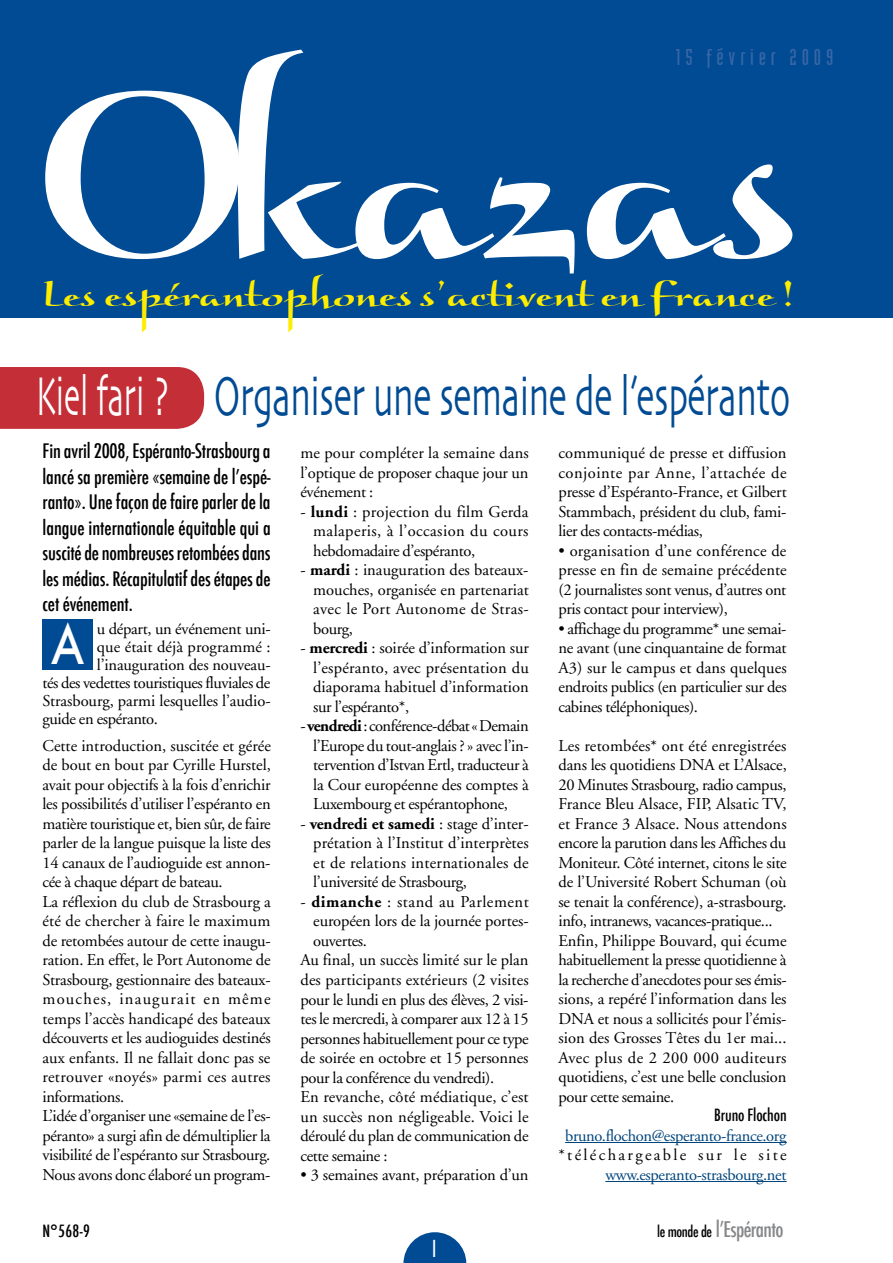
<style>
.page{position:relative;width:893px;height:1263px;background:#fff}
.page>*{position:absolute;margin:0;border:0;box-sizing:border-box;transform-origin:0 0}
.t1{font:244.35px "Braganza ITCTT";letter-spacing:-.05em;color:#fff}
.t2{font:57px "Skia";letter-spacing:-.01em;color:#004b93;scale:.62 1}
.t3{font:500 52.5px "Futura";color:#fff;scale:.85 1}
.t4{font:37.5px "Braganza ITCTT";letter-spacing:-.05em;color:#ffed00;scale:1.12 1}
.t5{font:24px "Industria Solid";color:#fff}
.t6{font:22.5px "Industria Solid";letter-spacing:.195em;color:#3865a5;scale:1.1 1}
.t7{font:500 condensed 21px "Futura";letter-spacing:-.03em;color:#87888a}
.t8{font:500 condensed 19.5px/25.5px "Futura";letter-spacing:-.005em;color:#000;text-align:justify}
.t9{font:16.5px/19.5px "Adobe Garamond";letter-spacing:-.015em;color:#000;text-align:justify}
.t10{font:16.5px "Adobe Garamond";letter-spacing:.005em;color:#000}
.t11{font:16.5px "Adobe Garamond";letter-spacing:-.025em;color:#00457d}
.t12{font:16.5px "Adobe Garamond";letter-spacing:.015em;color:#000}
.t13{font:16.5px "Adobe Garamond";letter-spacing:.03em;color:#000}
.t14{font:16.5px "Adobe Garamond";letter-spacing:.14em;color:#000}
.t15{font:500 condensed 16.5px "Futura";letter-spacing:-.005em;color:#000}
.s1{color:#fff}
.s2{font-weight:700}
.s3{font-size:15px;color:#000}
</style>
<div class="page">
<div style="left:0;top:0;width:893px;height:318px;background:#004b93"></div>
<svg style="left:403px;top:1232px;width:63px;height:31px"></svg>
<div style="left:0;top:367px;width:204px;height:62px;background:#c32e37"></div>
<div style="left:43px;top:619px;width:50px;height:51px;background:#004b93"></div>
<hr style="left:565px;top:1142px;width:222px;height:1px;background:#00457d">
<hr style="left:605px;top:1181px;width:182px;height:1px;background:#00457d">
<h3 class="t6" style="left:676px;top:45px;width:145px">15 février 2009</h3>
<h1 class="t1" style="left:32px;top:29px;width:776px">Okazas</h1>
<h3 class="t4" style="left:41px;top:271px;width:673px">Les espérantophones s’activent en France !</h3>
<h2 class="t2" style="left:36px;top:362px;width:1218px"><span class="s1">Kiel fari ?</span> Organiser une semaine de l’espéranto</h2>
<p class="t8" style="left:43px;top:439px;width:230px">Fin avril 2008, Espéranto-Strasbourg a lancé sa première «semaine de l’espé&shy;ranto». Une façon de faire parler de la langue internationale équitable qui a suscité de nombreuses retombées dans les médias. Récapitulatif des étapes de cet événement.</p>
<h3 class="t3" style="left:51px;top:609px;width:40px">A</h3>
<p class="t9" style="left:97px;top:619px;width:175px">u départ, un événement uni-</p>
<p class="t10" style="left:97px;top:638px;width:175px">que était déjà programmé :</p>
<p class="t9" style="left:97px;top:655px;width:175px">l’inauguration des nouveau-</p>
<p class="t9" style="left:43px;top:673px;width:229px">tés des vedettes touristiques fluviales de</p>
<p class="t9" style="left:43px;top:691px;width:230px">Strasbourg, parmi lesquelles l’audio-</p>
<p class="t9" style="left:43px;top:709px;width:117px">guide en espéranto.</p>
<p class="t9" style="left:43px;top:736px;width:230px;text-align:left">Cette introduction, suscitée et gérée de bout en bout par Cyrille Hurstel, avait pour objectifs à la fois d’enrichir les possibilités d’utiliser l’espéranto en matière touristique et, bien sûr, de faire parler de la langue puisque la liste des 14 canaux de l’audioguide est annon&shy;cée à chaque départ de bateau.<br>La réflexion du club de Strasbourg a été de chercher à faire le maximum de retombées autour de cette inaugu&shy;ration. En effet, le Port Autonome de Strasbourg, gestionnaire des bateaux&shy;mouches, inaugurait en même temps l’accès handicapé des bateaux découverts et les audioguides destinés aux enfants. Il ne fallait donc pas se retrouver «noyés» parmi ces autres informations.<br>L’idée d’organiser une «semaine de l’es&shy;péranto» a surgi afin de démultiplier la visibilité de l’espéranto sur Strasbourg.<br>Nous avons donc élaboré un program-</p>
<p class="t9" style="left:300px;top:444px;width:230px">me pour compléter la semaine dans l’optique de proposer chaque jour un événement :</p>
<p class="t9" style="left:313px;top:502px;width:217px;text-indent:-13px">- <span class="s2">lundi</span> : projection du film Gerda malaperis, à l’occasion du cours hebdomadaire d’espéranto,</p>
<p class="t9" style="left:313px;top:561px;width:217px;text-indent:-13px">- <span class="s2">mardi</span> : inauguration des bateaux&shy;mouches, organisée en partenariat avec le Port Autonome de Stras&shy;bourg,</p>
<p class="t9" style="left:313px;top:639px;width:217px;text-indent:-13px">- <span class="s2">mercredi</span> : soirée d’information sur l’espéranto, avec présentation du diaporama habituel d’information sur l’espéranto*,</p>
<p class="t9" style="left:313px;top:717px;width:217px;text-indent:-13px">- <span class="s2">vendredi</span> : conférence-débat «Demain l’Europe du tout-anglais ? » avec l’in&shy;tervention d’Istvan Ertl, traducteur à la Cour européenne des comptes à Luxembourg et espérantophone,</p>
<p class="t9" style="left:313px;top:814px;width:217px;text-indent:-13px">- <span class="s2">vendredi et samedi</span> : stage d’inter&shy;prétation à l’Institut d’interprètes et de relations internationales de l’université de Strasbourg,</p>
<p class="t13" style="left:300px;top:893px;width:230px">- <span class="s2">dimanche</span> : stand au Parlement</p>
<p class="t9" style="left:313px;top:912px;width:217px">européen lors de la journée portes-</p>
<p class="t9" style="left:313px;top:931px;width:55px">ouvertes.</p>
<p class="t9" style="left:300px;top:951px;width:230px">Au final, un succès limité sur le plan</p>
<p class="t10" style="left:300px;top:971px;width:230px">des participants extérieurs (2 visites</p>
<p class="t9" style="left:300px;top:990px;width:229px">pour le lundi en plus des élèves, 2 visi-</p>
<p class="t9" style="left:300px;top:1009px;width:230px">tes le mercredi, à comparer aux 12 à 15</p>
<p class="t9" style="left:300px;top:1029px;width:230px">personnes habituellement pour ce type</p>
<p class="t9" style="left:300px;top:1048px;width:230px">de soirée en octobre et 15 personnes</p>
<p class="t9" style="left:300px;top:1068px;width:195px">pour la conférence du vendredi).</p>
<p class="t10" style="left:300px;top:1088px;width:230px">En revanche, côté médiatique, c’est</p>
<p class="t12" style="left:300px;top:1107px;width:230px">un succès non négligeable. Voici le</p>
<p class="t9" style="left:300px;top:1126px;width:229px">déroulé du plan de communication de</p>
<p class="t9" style="left:300px;top:1146px;width:89px">cette semaine :</p>
<p class="t9" style="left:300px;top:1165px;width:230px">• 3 semaines avant, préparation d’un</p>
<p class="t9" style="left:558px;top:444px;width:230px">communiqué de presse et diffusion conjointe par Anne, l’attachée de presse d’Espéranto-France, et Gilbert Stammbach, président du club, fami&shy;lier des contacts-médias,</p>
<p class="t9" style="left:558px;top:541px;width:230px">• organisation d’une conférence de presse en fin de semaine précédente (2 journalistes sont venus, d’autres ont pris contact pour interview),</p>
<p class="t9" style="left:558px;top:619px;width:230px">• affichage du programme* une semai&shy;ne avant (une cinquantaine de format A3) sur le campus et dans quelques endroits publics (en particulier sur des cabines téléphoniques).</p>
<p class="t9" style="left:558px;top:736px;width:230px;text-align:left">Les retombées* ont été enregistrées dans les quotidiens DNA et L’Alsace, 20 Minutes Strasbourg, radio campus, France Bleu Alsace, FIP, Alsatic TV, et France 3 Alsace. Nous attendons encore la parution dans les Affiches du Moniteur. Côté internet, citons le site de l’Université Robert Schuman (où se tenait la conférence), a-strasbourg. info, intranews, vacances-pratique...<br>Enfin, Philippe Bouvard, qui écume habituellement la presse quotidienne à la recherche d’anecdotes pour ses émis&shy;sions, a repéré l’information dans les DNA et nous a sollicités pour l’émis&shy;sion des Grosses Têtes du 1er mai...<br>Avec plus de 2 200 000 auditeurs quotidiens, c’est une belle conclusion pour cette semaine.</p>
<p class="t15" style="left:714px;top:1105px;width:74px">Bruno Flochon</p>
<p class="t11" style="left:565px;top:1127px;width:223px">bruno.flochon@esperanto-france.org</p>
<p class="t14" style="left:558px;top:1146px;width:230px">*téléchargeable sur le site</p>
<p class="t11" style="left:605px;top:1166px;width:183px">www.esperanto-strasbourg.net</p>
<p class="t15" style="left:43px;top:1220px;width:49px">N°568-9</p>
<p class="t7" style="left:657px;top:1216px;width:128px"><span class="s3">le monde de</span> l’Espéranto</p>
<h3 class="t5" style="left:432px;top:1235px;width:5px">I</h3>
</div>
